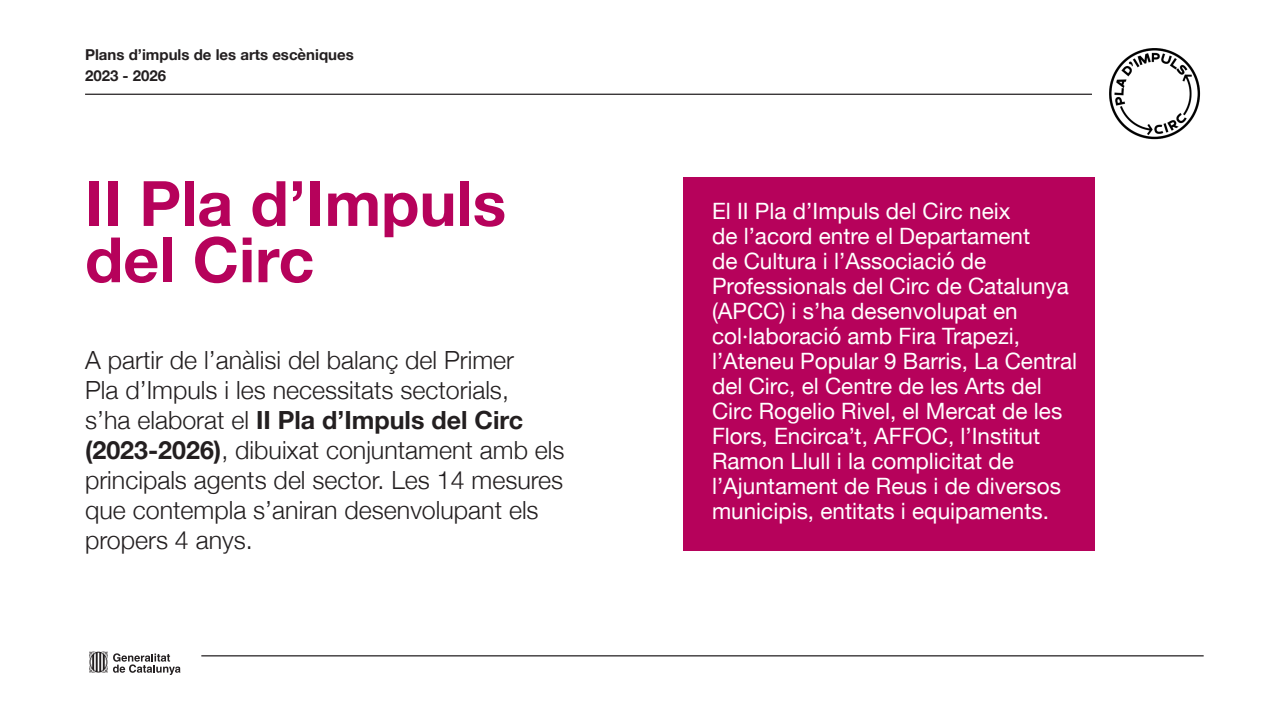
<style>
.page{position:relative;width:1287px;height:720px;background:#fff}
.page>*{position:absolute;margin:0;border:0;box-sizing:border-box;transform-origin:0 0}
.t1{font:700 62.5px/56.2px "Helvetica Neue";color:#b6025b}
.t2{font:300 25px/30px "Helvetica Neue";color:#231f20}
.t3{font:22.5px/25px "Helvetica Neue";color:#fff}
.t4{font:700 15px "Helvetica Neue";color:#231f20}
.s1{font-weight:700}
</style>
<div class="page">
<div style="left:683px;top:177px;width:411px;height:373px;background:#b6025b"></div>
<hr style="left:85px;top:94px;width:1006px;height:1px;background:#231f20">
<hr style="left:201px;top:655px;width:1002px;height:1px;background:#231f20">
<img style="left:1109px;top:48px;width:92px;height:92px">
<svg style="left:89px;top:651px;width:91px;height:23px"></svg>
<p class="t4" style="left:85px;top:43px;width:270px">Plans d’impuls de les arts escèniques</p>
<p class="t4" style="left:85px;top:64px;width:83px">2023 - 2026</p>
<p class="t1" style="left:85px;top:177px;width:422px">II Pla d’Impuls del Circ</p>
<p class="t2" style="left:85px;top:343px;width:481px">A partir de l’anàlisi del balanç del Primer<br>Pla d’Impuls i les necessitats sectorials,<br>s’ha elaborat el <span class="s1">II Pla d’Impuls del Circ (2023-2026)</span>, dibuixat conjuntament amb els principals agents del sector. Les 14 mesures que contempla s’aniran desenvolupant els propers 4 anys.</p>
<p class="t3" style="left:712px;top:200px;width:366px">El II Pla d’Impuls del Circ neix<br>de l’acord entre el Departament<br>de Cultura i l’Associació de Professionals del Circ de Catalunya (APCC) i s’ha desenvolupat en col·laboració amb Fira Trapezi, l’Ateneu Popular 9 Barris, La Central del Circ, el Centre de les Arts del Circ Rogelio Rivel, el Mercat de les Flors, Encirca’t, AFFOC, l’Institut Ramon Llull i la complicitat de l’Ajuntament de Reus i de diversos municipis, entitats i equipaments.</p>
</div>
